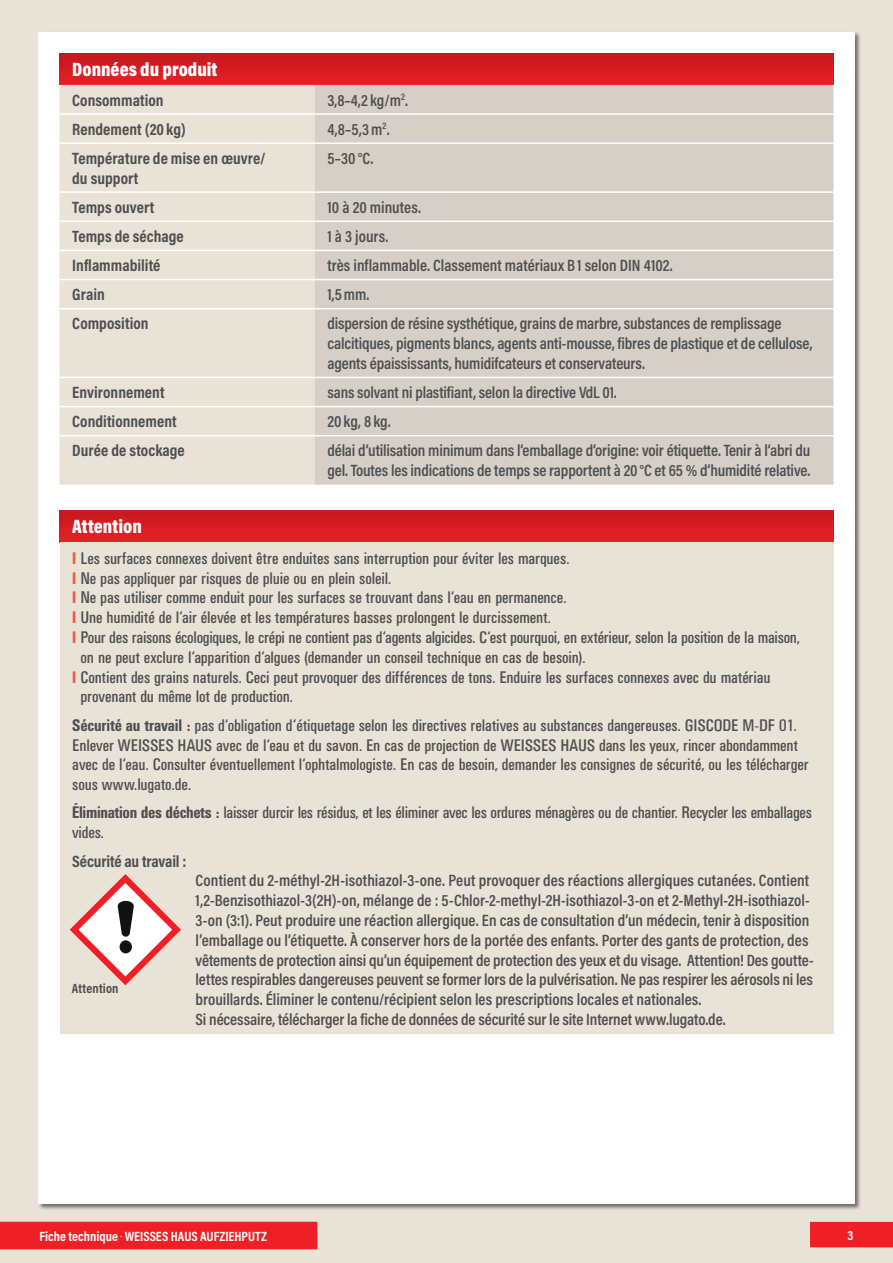
<style>
.page{position:relative;width:893px;height:1263px;background:#e9e3d7}
.page>*{position:absolute;margin:0;border:0;box-sizing:border-box;transform-origin:0 0}
.t1{font:900 19.5px "Acumin Pro Cond";color:#fff}
.t2{font:600 16.5px/19.8px "Acumin Pro Cond";letter-spacing:-.005em;color:#4e5051}
.t3{font:condensed 16.5px/19.8px "UN11";color:#4e5051}
.t4{font:700 16.5px/19.8px "Acumin Pro Cond";color:#4e5051}
.t5{font:700 13.5px "Acumin Pro Cond";color:#fff}
.t6{font:700 13.5px "Acumin Pro Cond";letter-spacing:.01em;color:#4e5051}
.s1{font-weight:500;color:#f0593e}
.s2{font-weight:500}
</style>
<div class="page">
<div style="left:38px;top:32px;width:817px;height:1171px;background:#fff"></div>
<div style="left:810px;top:1222px;width:83px;height:25px;background:#ee1f25"></div>
<div style="left:0;top:1222px;width:317px;height:27px;background:#ee1f25"></div>
<svg style="left:60px;top:54px;width:773px;height:31px;background:#d61c22"></svg>
<div style="left:60px;top:85px;width:255px;height:400px;background:#e9e3d7"></div>
<div style="left:315px;top:85px;width:518px;height:400px;background:#d5cfc7"></div>
<hr style="left:60px;top:191px;width:255px;height:2px;background:#fff">
<hr style="left:315px;top:191px;width:518px;height:2px;background:#fff">
<hr style="left:60px;top:221px;width:255px;height:1px;background:#fff">
<hr style="left:315px;top:221px;width:518px;height:1px;background:#fff">
<hr style="left:60px;top:250px;width:255px;height:1px;background:#fff">
<hr style="left:315px;top:250px;width:518px;height:1px;background:#fff">
<hr style="left:60px;top:279px;width:255px;height:1px;background:#fff">
<hr style="left:315px;top:279px;width:518px;height:1px;background:#fff">
<hr style="left:60px;top:308px;width:255px;height:1px;background:#fff">
<hr style="left:315px;top:308px;width:518px;height:1px;background:#fff">
<hr style="left:60px;top:377px;width:255px;height:1px;background:#fff">
<hr style="left:315px;top:377px;width:518px;height:1px;background:#fff">
<hr style="left:60px;top:406px;width:255px;height:1px;background:#fff">
<hr style="left:315px;top:406px;width:518px;height:1px;background:#fff">
<hr style="left:60px;top:435px;width:255px;height:1px;background:#fff">
<hr style="left:315px;top:435px;width:518px;height:1px;background:#fff">
<hr style="left:60px;top:113px;width:255px;height:2px;background:#fff">
<hr style="left:315px;top:113px;width:518px;height:2px;background:#fff">
<hr style="left:60px;top:142px;width:255px;height:2px;background:#fff">
<hr style="left:315px;top:142px;width:518px;height:2px;background:#fff">
<div style="left:60px;top:510px;width:773px;height:32px;background:linear-gradient(to bottom,#c5191e,#e71f25)"></div>
<div style="left:60px;top:542px;width:773px;height:491px;background:#e9e3d7"></div>
<svg style="left:70px;top:874px;width:111px;height:111px"></svg>
<p class="t1" style="left:72px;top:57px;width:147px">Données du produit</p>
<p class="t4" style="left:72px;top:90px;width:93px">Consommation</p>
<p class="t2" style="left:327px;top:90px;width:82px">3,8–4,2 kg/m<sup>2</sup>.</p>
<p class="t4" style="left:72px;top:119px;width:115px">Rendement (20 kg)</p>
<p class="t2" style="left:327px;top:119px;width:64px">4,8–5,3m<sup>2</sup>.</p>
<p class="t4" style="left:72px;top:148px;width:195px">Température de mise en œuvre/ du support</p>
<p class="t2" style="left:327px;top:148px;width:47px">5–30 °C.</p>
<p class="t4" style="left:72px;top:197px;width:83px">Temps ouvert</p>
<p class="t2" style="left:327px;top:197px;width:95px">10 à 20 minutes.</p>
<p class="t4" style="left:72px;top:226px;width:113px">Temps de séchage</p>
<p class="t2" style="left:327px;top:226px;width:62px">1 à 3 jours.</p>
<p class="t4" style="left:72px;top:255px;width:90px">Inflammabilité</p>
<p class="t2" style="left:327px;top:255px;width:347px">très inflammable. Classement matériaux B 1 selon DIN 4102.</p>
<p class="t4" style="left:72px;top:284px;width:34px">Grain</p>
<p class="t2" style="left:327px;top:284px;width:44px">1,5mm.</p>
<p class="t4" style="left:72px;top:313px;width:78px">Composition</p>
<p class="t2" style="left:327px;top:313px;width:486px">dispersion de résine systhétique, grains de marbre, substances de remplissage calcitiques, pigments blancs, agents anti-mousse, fibres de plastique et de cellulose, agents épaississants, humidifcateurs et conservateurs.</p>
<p class="t4" style="left:72px;top:382px;width:94px">Environnement</p>
<p class="t2" style="left:327px;top:382px;width:291px">sans solvant ni plastifiant, selon la directive VdL 01.</p>
<p class="t4" style="left:72px;top:411px;width:106px">Conditionnement</p>
<p class="t2" style="left:327px;top:411px;width:65px">20 kg, 8 kg.</p>
<p class="t4" style="left:72px;top:440px;width:114px">Durée de stockage</p>
<p class="t2" style="left:327px;top:440px;width:484px">délai d‘utilisation minimum dans l‘emballage d‘origine: voir étiquette. Tenir à l‘abri du gel. Toutes les indications de temps se rapportent à 20°C et 65 % d‘humidité relative.</p>
<p class="t1" style="left:72px;top:514px;width:71px">Attention</p>
<p class="t3" style="left:72px;top:548px;width:498px"><span class="s1">I</span> Les surfaces connexes doivent être enduites sans interruption pour éviter les marques.</p>
<p class="t3" style="left:72px;top:568px;width:320px"><span class="s1">I</span> Ne pas appliquer par risques de pluie ou en plein soleil.</p>
<p class="t3" style="left:72px;top:588px;width:495px"><span class="s1">I</span> Ne pas utiliser comme enduit pour les surfaces se trouvant dans l‘eau en permanence.</p>
<p class="t3" style="left:72px;top:607px;width:480px"><span class="s1">I</span> Une humidité de l‘air élevée et les températures basses prolongent le durcissement.</p>
<p class="t3" style="left:72px;top:627px;width:729px"><span class="s1">I</span> Pour des raisons écologiques, le crépi ne contient pas d‘agents algicides. C‘est pourquoi, en extérieur, selon la position de la maison,</p>
<p class="t3" style="left:81px;top:647px;width:506px">on ne peut exclure l‘apparition d‘algues (demander un conseil technique en cas de besoin).</p>
<p class="t3" style="left:72px;top:667px;width:700px"><span class="s1">I</span> Contient des grains naturels. Ceci peut provoquer des différences de tons. Enduire les surfaces connexes avec du matériau</p>
<p class="t3" style="left:81px;top:687px;width:214px">provenant du même lot de production.</p>
<p class="t3" style="left:72px;top:715px;width:738px"><span class="s2">Sécurité au travail :</span> pas d‘obligation d‘étiquetage selon les directives relatives au substances dangereuses. GISCODE M-DF 01.<br>Enlever WEISSES HAUS avec de l‘eau et du savon. En cas de projection de WEISSES HAUS dans les yeux, rincer abondamment avec de l‘eau. Consulter éventuellement l‘ophtalmologiste. En cas de besoin, demander les consignes de sécurité, ou les télécharger sous www.lugato.de.</p>
<p class="t3" style="left:72px;top:803px;width:741px"><span class="s2">Élimination des déchets :</span> laisser durcir les résidus, et les éliminer avec les ordures ménagères ou de chantier. Recycler les emballages vides.</p>
<p class="t4" style="left:72px;top:850px;width:116px">Sécurité au travail :</p>
<p class="t2" style="left:196px;top:870px;width:620px">Contient du 2-méthyl-2H-isothiazol-3-one. Peut provoquer des réactions allergiques cutanées. Contient 1,2-Benzisothiazol-3(2H)-on, mélange de : 5-Chlor-2-methyl-2H-isothiazol-3-on et 2-Methyl-2H-isothiazol-3-on (3:1). Peut produire une réaction allergique. En cas de consultation d’un médecin, tenir à disposition l’emballage ou l’étiquette. À conserver hors de la portée des enfants. Porter des gants de protection, des vêtements de protection ainsi qu’un équipement de protection des yeux et du visage. Attention! Des goutte&shy;lettes respirables dangereuses peuvent se former lors de la pulvérisation. Ne pas respirer les aérosols ni les brouillards. Éliminer le contenu/récipient selon les prescriptions locales et nationales.<br>Si nécessaire, télécharger la fiche de données de sécurité sur le site Internet www.lugato.de.</p>
<p class="t6" style="left:72px;top:980px;width:48px">Attention</p>
<p class="t5" style="left:39px;top:1227px;width:229px">Fiche technique <sup>•</sup> WEISSES HAUS AUFZIEHPUTZ</p>
<p class="t5" style="left:847px;top:1226px;width:7px">3</p>
</div>
